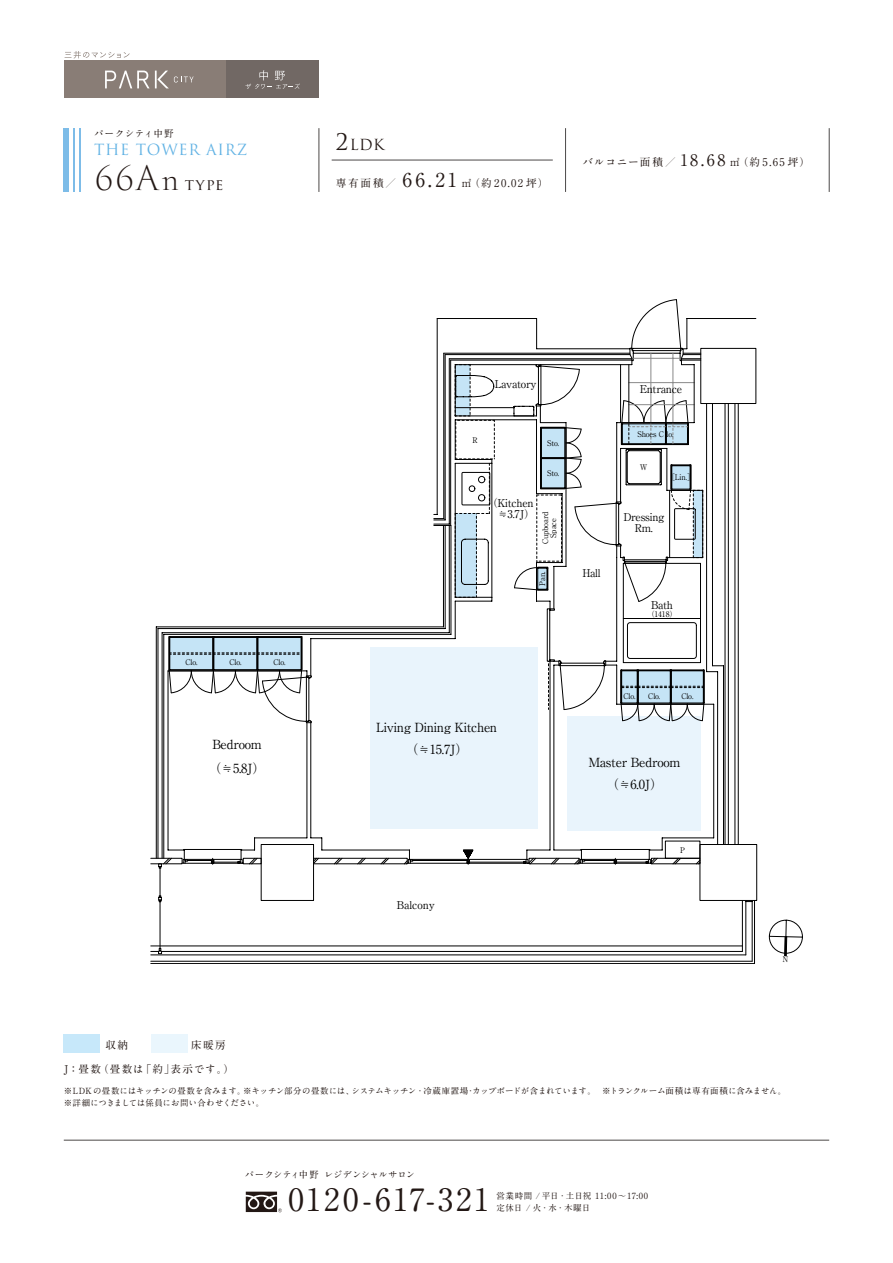
<style>
.page{position:relative;width:893px;height:1263px;background:#fff}
.page>*{position:absolute;margin:0;border:0;box-sizing:border-box;transform-origin:0 0}
.t1{font:700 30.9px "A1 Mincho Std";letter-spacing:.08em;color:#231815}
.t2{font:15.3px "Trajan Pro 3";color:#231815}
.t3{font:15px "Trajan Pro 3";letter-spacing:.05em;color:#61b2e4}
.t4{font:14.85px "Trajan Pro 3";color:#231815}
.t5{font:12.6px/22px "Ryumin Pro Regular 90 msp RKSJ H";letter-spacing:-.025em;color:#000;text-align:center}
.t6{font:10.8px/10.6px "Ryumin Pro Regular 90 msp RKSJ H";letter-spacing:-.025em;color:#000}
.t7{font:10.8px "Ryumin Pro Regular 90 msp RKSJ H";color:#000}
.t8{font:700 10.65px "A1 Mincho Std";letter-spacing:.1em;color:#231815}
.t9{font:700 10.65px "A1 Mincho Std";letter-spacing:.165em;color:#231815}
.t10{font:700 10.65px "A1 Mincho Std";letter-spacing:.095em;color:#231815}
.t11{font:700 10.65px "A1 Mincho Std";letter-spacing:.13em;color:#231815}
.t12{font:700 9.6px "A1 Mincho Std";letter-spacing:.065em;color:#231815}
.t13{font:700 9.3px "A1 Mincho Std";letter-spacing:-.02em;color:#231815}
.t14{font:700 8.55px/12px "A1 Mincho Std";letter-spacing:-.005em;color:#231815}
.t15{font:700 8.55px/12px "A1 Mincho Std";letter-spacing:.045em;color:#231815}
.t16{font:7.65px/7.8px "Ryumin Pro Regular 90 msp RKSJ H";letter-spacing:-.02em;color:#000;text-align:center}
.s1{font-weight:300;font-size:33px}
.s2{font-family:"Cormorant Infant";font-weight:300;font-size:33px}
.s3{font-size:22.35px}
.s4{font-size:19.2px}
.s5{font-size:15.9px}
</style>
<div class="page">
<hr style="left:64px;top:1140px;width:765px;height:1px;background:#4c4948">
<div style="left:226px;top:61px;width:93px;height:37px;background:#716864"></div>
<div style="left:64px;top:61px;width:162px;height:37px;background:#897d76"></div>
<svg style="left:65px;top:51px;width:65px;height:7px"></svg>
<svg style="left:105px;top:71px;width:89px;height:17px"></svg>
<svg style="left:245px;top:70px;width:55px;height:19px"></svg>
<div style="left:64px;top:1034px;width:36px;height:18px;background:#c7e8fa"></div>
<div style="left:151px;top:1034px;width:36px;height:18px;background:#eaf6fd"></div>
<svg style="left:246px;top:1191px;width:36px;height:21px"></svg>
<hr style="left:332px;top:160px;width:221px;height:1px;background:#4c4948">
<div style="left:64px;top:128px;width:5px;height:64px;background:#7dbce8"></div>
<hr style="left:73px;top:128px;width:2px;height:64px;background:#7dbce8">
<hr style="left:79px;top:128px;width:2px;height:64px;background:#7dbce8">
<hr style="left:319px;top:128px;width:1px;height:64px;background:#4c4948">
<hr style="left:565px;top:128px;width:1px;height:64px;background:#4c4948">
<hr style="left:829px;top:128px;width:1px;height:64px;background:#4c4948">
<div style="left:243px;top:858px;width:19px;height:6px;border:1px solid #000"></div>
<hr style="left:162px;top:951px;width:580px;height:1px;background:#000">
<hr style="left:151px;top:961px;width:601px;height:1px;background:#000">
<hr style="left:151px;top:955px;width:595px;height:1px;background:#000">
<svg style="left:182px;top:860px;width:61px;height:4px"></svg>
<svg style="left:151px;top:948px;width:11px;height:6px"></svg>
<hr style="left:151px;top:963px;width:603px;height:1px;background:#000">
<svg style="left:158px;top:858px;width:14px;height:44px"></svg>
<hr style="left:160px;top:902px;width:1px;height:46px;background:#000">
<hr style="left:151px;top:946px;width:591px;height:1px;background:#000">
<hr style="left:162px;top:632px;width:287px;height:1px;background:#000">
<hr style="left:158px;top:628px;width:287px;height:1px;background:#000">
<hr style="left:156px;top:627px;width:287px;height:1px;background:#000">
<hr style="left:164px;top:634px;width:287px;height:1px;background:#000">
<hr style="left:158px;top:628px;width:1px;height:230px;background:#000">
<hr style="left:162px;top:633px;width:1px;height:225px;background:#000">
<hr style="left:156px;top:627px;width:1px;height:231px;background:#000">
<hr style="left:164px;top:634px;width:1px;height:224px;background:#000">
<div style="left:699px;top:844px;width:58px;height:57px;border:1px solid #000"></div>
<hr style="left:754px;top:900px;width:1px;height:63px;background:#000">
<hr style="left:752px;top:901px;width:1px;height:60px;background:#000">
<hr style="left:746px;top:901px;width:1px;height:54px;background:#000">
<hr style="left:742px;top:900px;width:1px;height:51px;background:#000">
<svg style="left:313px;top:860px;width:94px;height:4px"></svg>
<svg style="left:705px;top:318px;width:51px;height:527px"></svg>
<svg style="left:168px;top:360px;width:546px;height:500px"></svg>
<svg style="left:168px;top:636px;width:144px;height:87px"></svg>
<svg style="left:434px;top:299px;width:271px;height:423px"></svg>
<svg style="left:463px;top:849px;width:11px;height:14px"></svg>
<svg style="left:769px;top:920px;width:34px;height:37px"></svg>
<p class="t12" style="left:94px;top:125px;width:81px">パークシティ中野</p>
<h3 class="t3" style="left:94px;top:139px;width:155px">THE TOWER AIRZ</h3>
<h2 class="t2" style="left:94px;top:174px;width:131px"><span class="s1">66A</span><span class="s2">n</span> type</h2>
<h3 class="t4" style="left:336px;top:134px;width:50px"><span class="s3">2</span>LDK</h3>
<p class="t9" style="left:336px;top:175px;width:214px">専有面積／ <span class="s4">66.21</span> ㎡（約20.02坪）</p>
<p class="t8" style="left:583px;top:153px;width:229px">バルコニー面積／ <span class="s5">18.68</span> ㎡（約5.65 坪）</p>
<p class="t16" style="left:185px;top:658px;width:14px">Clo.</p>
<p class="t16" style="left:229px;top:658px;width:14px">Clo.</p>
<p class="t16" style="left:274px;top:658px;width:14px">Clo.</p>
<p class="t6" style="left:495px;top:378px;width:43px">Lavatory</p>
<p class="t16" style="left:472px;top:435px;width:7px">R</p>
<p class="t16" style="left:547px;top:439px;width:14px">Sto.</p>
<p class="t6" style="left:487px;top:497px;width:49px">（Kitchen　≒3.7J）</p>
<p class="t16" style="left:547px;top:469px;width:14px">Sto.</p>
<p class="t16" style="left:541px;top:544px;width:34px;rotate:-90deg">Cupboard<br>Space</p>
<p class="t16" style="left:538px;top:586px;width:15px;rotate:-90deg">Pan.</p>
<p class="t6" style="left:582px;top:566px;width:20px">Hall</p>
<p class="t6" style="left:640px;top:383px;width:44px">Entrance</p>
<p class="t16" style="left:637px;top:429px;width:38px">Shoes C lo.</p>
<p class="t16" style="left:640px;top:463px;width:9px">W</p>
<p class="t16" style="left:667px;top:473px;width:29px">［Lin.］</p>
<p class="t6" style="left:623px;top:511px;width:42px;text-align:center">Dressing<br>Rm.</p>
<p class="t6" style="left:651px;top:599px;width:23px">Bath</p>
<p class="t16" style="left:647px;top:609px;width:31px">（1418）</p>
<h3 class="t5" style="left:376px;top:715px;width:123px">Living Dining Kitchen</h3>
<p class="t16" style="left:623px;top:691px;width:14px">Clo.</p>
<p class="t16" style="left:648px;top:691px;width:14px">Clo.</p>
<p class="t16" style="left:681px;top:691px;width:14px">Clo.</p>
<h3 class="t5" style="left:212px;top:733px;width:51px">Bedroom</h3>
<h3 class="t5" style="left:406px;top:737px;width:64px">（≒15.7J）</h3>
<h3 class="t5" style="left:209px;top:756px;width:58px">（≒5.8J）</h3>
<h3 class="t5" style="left:589px;top:751px;width:93px">Master Bedroom（≒6.0J）</h3>
<p class="t7" style="left:397px;top:896px;width:40px">Balcony</p>
<p class="t16" style="left:680px;top:845px;width:6px">P</p>
<p class="t11" style="left:105px;top:1036px;width:36px">収納　</p>
<p class="t11" style="left:191px;top:1036px;width:36px">床暖房</p>
<p class="t10" style="left:64px;top:1060px;width:172px">J：畳数（畳数は「約」表示です。）</p>
<p class="t14" style="left:64px;top:1084px;width:724px">※LDKの畳数にはキッチンの畳数を含みます。※キッチン部分の畳数には、システムキッチン・冷蔵庫置場･カップボードが含まれています。 ※トランクルーム面積は専有面積に含みません。※詳細につきましては係員にお問い合わせください。</p>
<p class="t13" style="left:245px;top:1167px;width:172px">パークシティ中野レジデンシャルサロン</p>
<h1 class="t1" style="left:289px;top:1175px;width:202px">0120-617-321</h1>
<p class="t15" style="left:497px;top:1189px;width:153px">営業時間 / 平日・土日祝 11:00～17:00定休日 / 火・水・木曜日</p>
</div>
